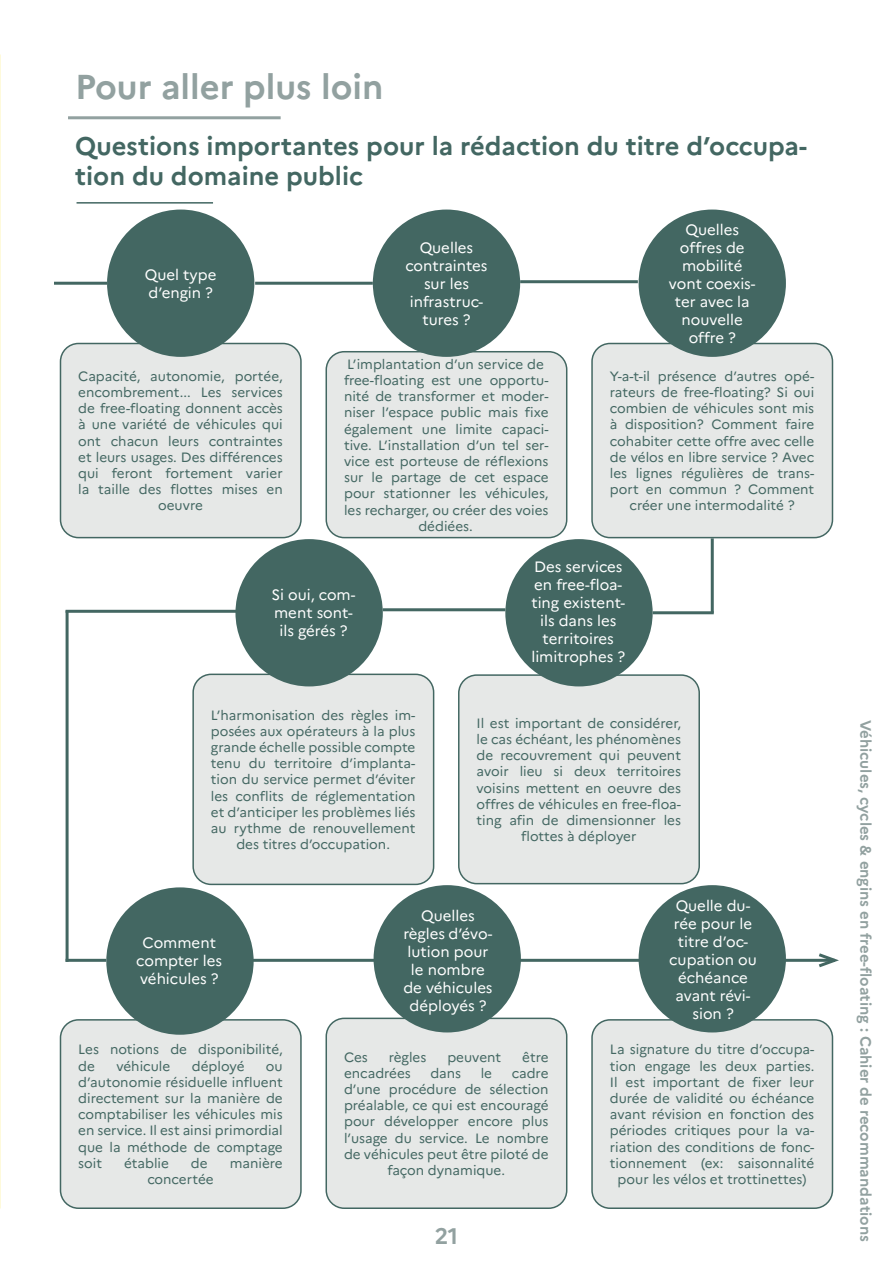
<style>
.page{position:relative;width:893px;height:1263px;background:#fff}
.page>*{position:absolute;margin:0;border:0;box-sizing:border-box;transform-origin:0 0}
.Chapitre-Rappel{font:700 34.5px "Marianne";color:#92a1a0}
.Titre_2{font:700 25.5px/30.6px "Marianne";color:#436762}
.Numéro_de_page{font:700 22.5px "Marianne";color:#92a1a0}
.Style_de_paragraphe{font:15px/18px "Marianne";color:#fff;text-align:center}
.Rappel_Titre_Princip{font:700 15px "Marianne";color:#92a1a0}
.QuestionUtiles_parag{font:13.5px/16.2px "Marianne";color:#436762;text-align:center}
</style>
<div class="page">
<div style="left:459px;top:675px;width:240px;height:209px;background:#e6e8e7;border-radius:18px"></div>
<div style="left:458px;top:674px;width:242px;height:210px;border:2px solid #436762;border-radius:18px"></div>
<div style="left:592px;top:1020px;width:240px;height:188px;background:#e6e8e7;border-radius:18px"></div>
<div style="left:591px;top:1019px;width:242px;height:190px;border:2px solid #436762;border-radius:18px"></div>
<div style="left:326px;top:1018px;width:241px;height:190px;background:#e6e8e7;border-radius:18px"></div>
<div style="left:325px;top:1017px;width:242px;height:192px;border:2px solid #436762;border-radius:18px"></div>
<div style="left:60px;top:1020px;width:241px;height:188px;background:#e6e8e7;border-radius:18px"></div>
<div style="left:60px;top:1019px;width:242px;height:190px;border:2px solid #436762;border-radius:18px"></div>
<div style="left:505px;top:539px;width:148px;height:147px;background:#436762;border-radius:50%"></div>
<div style="left:193px;top:674px;width:241px;height:210px;background:#e6e8e7;border-radius:18px"></div>
<div style="left:192px;top:674px;width:242px;height:211px;border:2px solid #436762;border-radius:18px"></div>
<div style="left:235px;top:539px;width:148px;height:147px;background:#436762;border-radius:50%"></div>
<div style="left:592px;top:343px;width:240px;height:195px;background:#e6e8e7;border-radius:18px"></div>
<div style="left:591px;top:343px;width:242px;height:195px;border:2px solid #436762;border-radius:18px"></div>
<div style="left:639px;top:210px;width:147px;height:147px;background:#436762;border-radius:50%"></div>
<div style="left:326px;top:352px;width:241px;height:186px;background:#e6e8e7;border-radius:18px"></div>
<div style="left:325px;top:351px;width:242px;height:187px;border:2px solid #436762;border-radius:18px"></div>
<div style="left:373px;top:210px;width:147px;height:147px;background:#436762;border-radius:50%"></div>
<div style="left:60px;top:343px;width:241px;height:195px;background:#e6e8e7;border-radius:18px"></div>
<div style="left:60px;top:343px;width:242px;height:195px;border:2px solid #436762;border-radius:18px"></div>
<div style="left:107px;top:210px;width:147px;height:147px;background:#436762;border-radius:50%"></div>
<div style="left:106px;top:887px;width:148px;height:148px;background:#436762;border-radius:50%"></div>
<div style="left:374px;top:885px;width:147px;height:147px;background:#436762;border-radius:50%"></div>
<div style="left:639px;top:885px;width:147px;height:147px;background:#436762;border-radius:50%"></div>
<hr style="left:255px;top:282px;width:118px;height:3px;background:#436762">
<hr style="left:520px;top:280px;width:118px;height:3px;background:#436762">
<hr style="left:711px;top:538px;width:3px;height:75px;background:#436762">
<hr style="left:653px;top:611px;width:61px;height:3px;background:#436762">
<hr style="left:383px;top:608px;width:122px;height:3px;background:#436762">
<hr style="left:66px;top:610px;width:170px;height:3px;background:#436762">
<hr style="left:66px;top:959px;width:40px;height:3px;background:#436762">
<hr style="left:251px;top:959px;width:124px;height:3px;background:#436762">
<hr style="left:517px;top:959px;width:124px;height:3px;background:#436762">
<hr style="left:54px;top:282px;width:53px;height:3px;background:#436762">
<hr style="left:785px;top:959px;width:50px;height:3px;background:#436762">
<svg style="left:815px;top:953px;width:24px;height:15px"></svg>
<hr style="left:77px;top:202px;width:136px;height:2px;background:#436762">
<hr style="left:68px;top:116px;width:213px;height:3px;background:#92a1a0">
<hr style="left:66px;top:610px;width:3px;height:352px;background:#436762">
<p class="Chapitre-Rappel" style="left:75px;top:66px;width:310px">Pour aller plus loin</p>
<p class="Titre_2" style="left:75px;top:130px;width:733px">Questions importantes pour la rédaction du titre d’occupa&shy;tion du domaine public</p>
<p class="Style_de_paragraphe" style="left:145px;top:265px;width:73px;text-align:left">Quel type d’engin ?</p>
<p class="QuestionUtiles_parag" style="left:78px;top:368px;width:206px">Capacité, autonomie, portée, encombrement... Les services de free-floating donnent accès à une variété de véhicules qui ont chacun leurs contraintes et leurs usages. Des différences qui feront fortement varier la taille des flottes mises en oeuvre</p>
<p class="Style_de_paragraphe" style="left:405px;top:238px;width:84px">Quelles contraintes sur les infrastruc&shy;tures ?</p>
<p class="QuestionUtiles_parag" style="left:344px;top:356px;width:206px">L’implantation d’un service de free-floating est une opportu&shy;nité de transformer et moder&shy;niser l’espace public mais fixe également une limite capaci&shy;tive. L’installation d’un tel ser&shy;vice est porteuse de réflexions sur le partage de cet espace pour stationner les véhicules, les recharger, ou créer des voies dédiées.</p>
<p class="Style_de_paragraphe" style="left:669px;top:220px;width:88px">Quelles offres de mobilité vont coexis&shy;ter avec la nouvelle offre ?</p>
<p class="QuestionUtiles_parag" style="left:610px;top:368px;width:206px">Y-a-t-il présence d’autres opé&shy;rateurs de free-floating? Si oui combien de véhicules sont mis à disposition? Comment faire cohabiter cette offre avec celle de vélos en libre service ? Avec les lignes régulières de trans&shy;port en commun ? Comment créer une intermodalité ?</p>
<p class="Style_de_paragraphe" style="left:271px;top:585px;width:86px">Si oui, com&shy;ment sont&shy;ils gérés ?</p>
<p class="QuestionUtiles_parag" style="left:211px;top:707px;width:206px">L’harmonisation des règles im&shy;posées aux opérateurs à la plus grande échelle possible compte tenu du territoire d’implanta&shy;tion du service permet d’éviter les conflits de réglementation et d’anticiper les problèmes liés au rythme de renouvellement des titres d’occupation.</p>
<p class="Style_de_paragraphe" style="left:531px;top:557px;width:95px">Des services en free-floa&shy;ting existent&shy;ils dans les territoires limitrophes ?</p>
<p class="QuestionUtiles_parag" style="left:476px;top:715px;width:206px">Il est important de considérer, le cas échéant, les phénomènes de recouvrement qui peuvent avoir lieu si deux territoires voisins mettent en oeuvre des offres de véhicules en free-floa&shy;ting afin de dimensionner les flottes à déployer</p>
<p class="Style_de_paragraphe" style="left:136px;top:933px;width:87px">Comment compter les véhicules ?</p>
<p class="QuestionUtiles_parag" style="left:78px;top:1041px;width:206px;text-align:left">Les notions de disponibilité, de</p>
<p class="QuestionUtiles_parag" style="left:116px;top:1057px;width:56px">véhicule</p>
<p class="QuestionUtiles_parag" style="left:192px;top:1057px;width:54px">déployé</p>
<p class="QuestionUtiles_parag" style="left:78px;top:1057px;width:206px;text-align:justify;text-indent:188px">ou d’autonomie résiduelle influent directement sur la manière de comptabiliser les véhicules mis en service. Il est ainsi primordial que la méthode de comptage soit</p>
<p class="QuestionUtiles_parag" style="left:124px;top:1155px;width:47px">établie</p>
<p class="QuestionUtiles_parag" style="left:191px;top:1155px;width:18px">de</p>
<p class="QuestionUtiles_parag" style="left:230px;top:1155px;width:55px">manière</p>
<p class="QuestionUtiles_parag" style="left:147px;top:1171px;width:68px">concertée</p>
<p class="Style_de_paragraphe" style="left:403px;top:906px;width:91px">Quelles règles d’évo&shy;lution pour le nombre de véhicules déployés ?</p>
<p class="Style_de_paragraphe" style="left:669px;top:897px;width:89px">Quelle du&shy;rée pour le titre d’oc&shy;cupation ou échéance avant révi&shy;sion ?</p>
<p class="QuestionUtiles_parag" style="left:344px;top:1049px;width:25px">Ces</p>
<p class="QuestionUtiles_parag" style="left:389px;top:1049px;width:39px">règles</p>
<p class="QuestionUtiles_parag" style="left:447px;top:1049px;width:55px">peuvent</p>
<p class="QuestionUtiles_parag" style="left:522px;top:1049px;width:28px">être</p>
<p class="QuestionUtiles_parag" style="left:344px;top:1065px;width:68px">encadrées</p>
<p class="QuestionUtiles_parag" style="left:430px;top:1065px;width:32px">dans</p>
<p class="QuestionUtiles_parag" style="left:481px;top:1065px;width:13px">le</p>
<p class="QuestionUtiles_parag" style="left:512px;top:1065px;width:38px">cadre</p>
<p class="QuestionUtiles_parag" style="left:344px;top:1081px;width:206px">d’une procédure de sélection</p>
<p class="QuestionUtiles_parag" style="left:344px;top:1097px;width:206px">préalable, ce qui est encouragé</p>
<p class="QuestionUtiles_parag" style="left:344px;top:1113px;width:206px">pour développer encore plus</p>
<p class="QuestionUtiles_parag" style="left:344px;top:1130px;width:206px">l’usage du service. Le nombre</p>
<p class="QuestionUtiles_parag" style="left:344px;top:1146px;width:206px">de véhicules peut être piloté de</p>
<p class="QuestionUtiles_parag" style="left:387px;top:1162px;width:119px">façon dynamique.</p>
<p class="Numéro_de_page" style="left:435px;top:1223px;width:25px">21</p>
<p class="QuestionUtiles_parag" style="left:610px;top:1041px;width:206px">La signature du titre d’occupa&shy;tion engage les deux parties.<br>Il est important de fixer leur durée de validité ou échéance avant révision en fonction des périodes critiques pour la va&shy;riation des conditions de fonc&shy;tionnement (ex: saisonnalité pour les vélos et trottinettes)</p>
<p class="Rappel_Titre_Princip" style="left:875px;top:720px;width:524px;rotate:90deg">Véhicules, cycles &amp; engins en free-floating : Cahier de recommandations</p>
</div>
